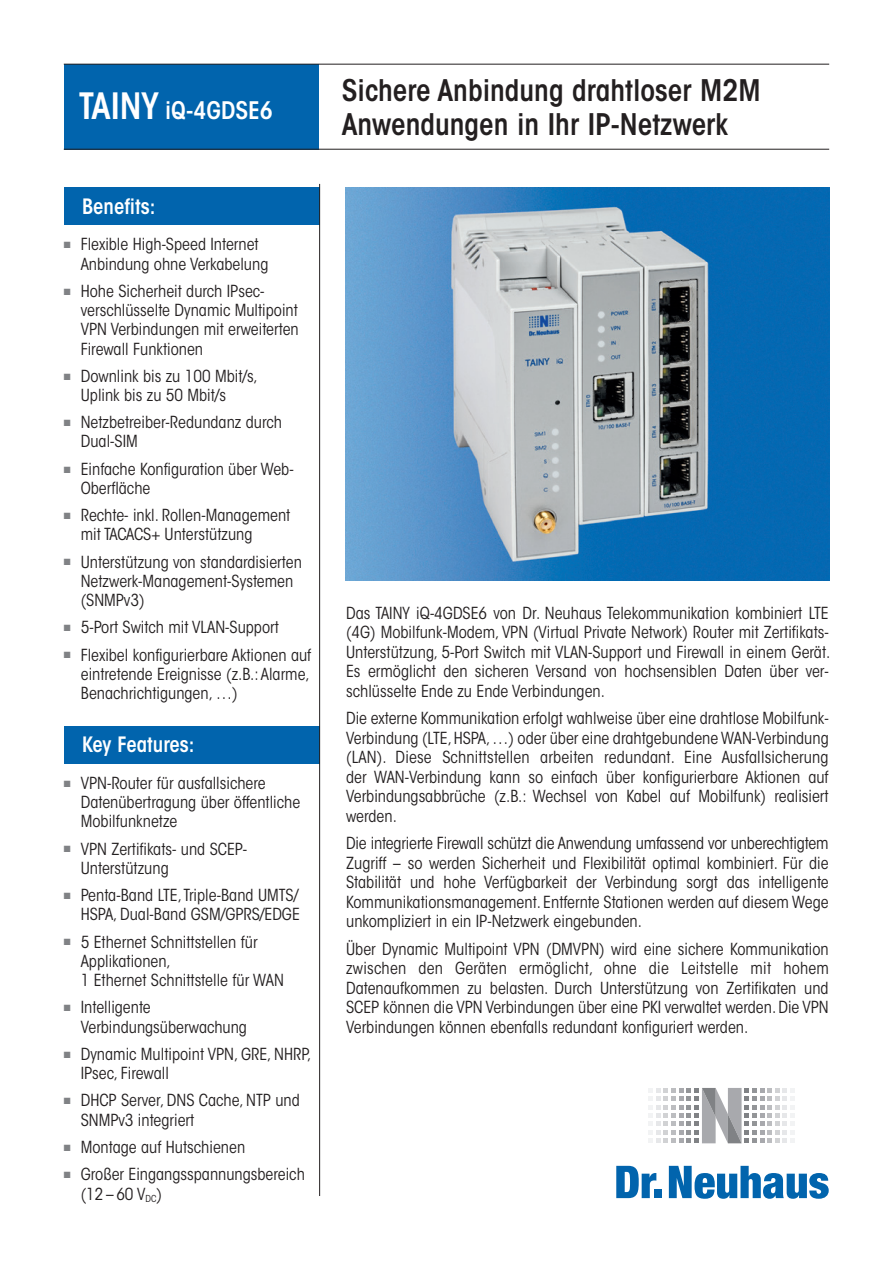
<style>
.page{position:relative;width:893px;height:1263px;background:#fff}
.page>*{position:absolute;margin:0;border:0;box-sizing:border-box;transform-origin:0 0}
.DIN_Head{font:600 condensed 29.55px "ITC Avant Garde Std";color:#231f20}
.t1{font:600 condensed 24px "ITC Avant Garde Std";color:#fff}
.DIN_Head-2{font:600 condensed 21px "ITC Avant Garde Std";color:#fff}
.DIN_Head_14pt{font:600 condensed 21px "ITC Avant Garde Std";color:#fff}
.Copytext{font:condensed 16.5px/19.5px "ITC Avant Garde Std";color:#231f20;text-align:justify}
.DIN_Head_14pt-2{font:condensed 16.5px/19.2px "ITC Avant Garde Std";color:#231f20}
.DIN_Head-3{font:condensed 16.5px/19.2px "ITC Avant Garde Std";color:#231f20}
.s1{font-size:36px}
.s2{color:#808285}
</style>
<div class="page">
<div style="left:64px;top:726px;width:256px;height:38px;background:#0164ad"></div>
<img style="left:345px;top:187px;width:484px;height:394px">
<div style="left:64px;top:187px;width:255px;height:38px;background:#0164ad"></div>
<hr style="left:319px;top:184px;width:1px;height:1012px;background:#231f20">
<div style="left:64px;top:64px;width:255px;height:85px;background:#0164ad"></div>
<hr style="left:64px;top:64px;width:765px;height:1px;background:#231f20">
<hr style="left:64px;top:149px;width:765px;height:1px;background:#231f20">
<svg style="left:616px;top:1166px;width:40px;height:32px"></svg>
<div style="left:654px;top:1189px;width:8px;height:9px;background:#0164ad"></div>
<svg style="left:669px;top:1166px;width:160px;height:33px"></svg>
<svg style="left:649px;top:1088px;width:146px;height:55px"></svg>
<p class="t1" style="left:79px;top:95px;width:196px"><span class="s1">TAINY</span> iQ-4GDSE6</p>
<p class="DIN_Head_14pt" style="left:82px;top:193px;width:75px">Benefits:</p>
<p class="DIN_Head_14pt-2" style="left:81px;top:235px;width:189px;text-indent:-17px"><span class="s2">■</span> Flexible High-Speed Internet<br>Anbindung ohne Verkabelung</p>
<p class="DIN_Head_14pt-2" style="left:81px;top:281px;width:219px;text-indent:-17px"><span class="s2">■</span> Hohe Sicherheit durch IPsec&shy;verschlüsselte Dynamic Multipoint<br>VPN Verbindungen mit erweiterten<br>Firewall Funktionen</p>
<p class="DIN_Head_14pt-2" style="left:81px;top:366px;width:178px;text-indent:-17px"><span class="s2">■</span> Downlink bis zu 100 Mbit/s,<br>Uplink bis zu 50 Mbit/s</p>
<p class="DIN_Head_14pt-2" style="left:81px;top:413px;width:203px;text-indent:-17px"><span class="s2">■</span> Netzbetreiber-Redundanz durch<br>Dual-SIM</p>
<p class="DIN_Head_14pt-2" style="left:81px;top:459px;width:214px;text-indent:-17px"><span class="s2">■</span> Einfache Konfiguration über Web-<br>Oberfläche</p>
<p class="DIN_Head_14pt-2" style="left:81px;top:506px;width:211px;text-indent:-17px"><span class="s2">■</span> Rechte- inkl. Rollen-Management mit TACACS+ Unterstützung</p>
<p class="DIN_Head_14pt-2" style="left:81px;top:552px;width:223px;text-indent:-17px"><span class="s2">■</span> Unterstützung von standardisierten<br>Netzwerk-Management-Systemen (SNMPv3)</p>
<p class="DIN_Head_14pt-2" style="left:64px;top:618px;width:217px"><span class="s2">■</span> 5-Port Switch mit VLAN-Support</p>
<p class="DIN_Head_14pt-2" style="left:81px;top:645px;width:232px;text-align:justify;text-indent:-17px"><span class="s2">■</span> Flexibel konfigurierbare Aktionen auf eintretende Ereignisse (z.B.: Alarme, Benachrichtigungen, …)</p>
<p class="DIN_Head-2" style="left:82px;top:731px;width:114px">Key Features:</p>
<p class="DIN_Head-3" style="left:81px;top:773px;width:221px;text-indent:-17px"><span class="s2">■</span> VPN-Router für ausfallsichere<br>Datenübertragung über öffentliche<br>Mobilfunknetze</p>
<p class="DIN_Head-3" style="left:81px;top:839px;width:168px;text-indent:-17px"><span class="s2">■</span> VPN Zertifikats- und SCEP-<br>Unterstützung</p>
<p class="DIN_Head-3" style="left:64px;top:886px;width:238px;text-align:right"><span class="s2">■</span> Penta-Band LTE, Triple-Band UMTS/<br>HSPA, Dual-Band GSM/GPRS/EDGE</p>
<p class="DIN_Head-3" style="left:81px;top:932px;width:205px;text-indent:-17px"><span class="s2">■</span> 5 Ethernet Schnittstellen für<br>Applikationen,<br>1 Ethernet Schnittstelle für WAN</p>
<p class="DIN_Head-3" style="left:81px;top:998px;width:168px;text-indent:-17px"><span class="s2">■</span> Intelligente<br>Verbindungsüberwachung</p>
<p class="DIN_Head-3" style="left:81px;top:1044px;width:232px;text-indent:-17px"><span class="s2">■</span> Dynamic Multipoint VPN, GRE, NHRP,<br>IPsec, Firewall</p>
<p class="DIN_Head-3" style="left:81px;top:1091px;width:221px;text-indent:-17px"><span class="s2">■</span> DHCP Server, DNS Cache, NTP und<br>SNMPv3 integriert</p>
<p class="DIN_Head-3" style="left:64px;top:1137px;width:183px"><span class="s2">■</span> Montage auf Hutschienen</p>
<p class="DIN_Head-3" style="left:81px;top:1164px;width:226px;text-indent:-17px"><span class="s2">■</span> Großer Eingangsspannungsbereich (12 – 60 V<sub>DC</sub>)</p>
<p class="DIN_Head" style="left:342px;top:72px;width:420px">Sichere Anbindung drahtloser M2M</p>
<p class="DIN_Head" style="left:342px;top:106px;width:388px">Anwendungen in Ihr IP-Netzwerk</p>
<p class="Copytext" style="left:346px;top:603px;width:486px">Das TAINY iQ-4GDSE6 von Dr. Neuhaus Telekommunikation kombiniert LTE (4G) Mobilfunk-Modem, VPN (Virtual Private Network) Router mit Zertifikats-Unterstützung, 5-Port Switch mit VLAN-Support und Firewall in einem Gerät.<br>Es ermöglicht den sicheren Versand von hochsensiblen Daten über ver&shy;schlüsselte Ende zu Ende Verbindungen.</p>
<p class="Copytext" style="left:346px;top:708px;width:484px">Die externe Kommunikation erfolgt wahlweise über eine drahtlose Mobilfunk-Verbindung (LTE, HSPA, …) oder über eine drahtgebundene WAN-Verbindung (LAN). Diese Schnittstellen arbeiten redundant. Eine Ausfallsicherung der WAN-Verbindung kann so einfach über konfigurierbare Aktionen auf Verbindungsabbrüche (z.B.: Wechsel von Kabel auf Mobilfunk) realisiert werden.</p>
<p class="Copytext" style="left:346px;top:834px;width:484px">Die integrierte Firewall schützt die Anwendung umfassend vor unberechtigtem Zugriff – so werden Sicherheit und Flexibilität optimal kombiniert. Für die Stabilität und hohe Verfügbarkeit der Verbindung sorgt das intelligente Kommunikationsmanagement. Entfernte Stationen werden auf diesem Wege unkompliziert in ein IP-Netzwerk eingebunden.</p>
<p class="Copytext" style="left:346px;top:939px;width:484px">Über Dynamic Multipoint VPN (DMVPN) wird eine sichere Kommunikation zwischen den Geräten ermöglicht, ohne die Leitstelle mit hohem Datenaufkommen zu belasten. Durch Unterstützung von Zertifikaten und SCEP können die VPN Verbindungen über eine PKI verwaltet werden. Die VPN Verbindungen können ebenfalls redundant konfiguriert werden.</p>
</div>
